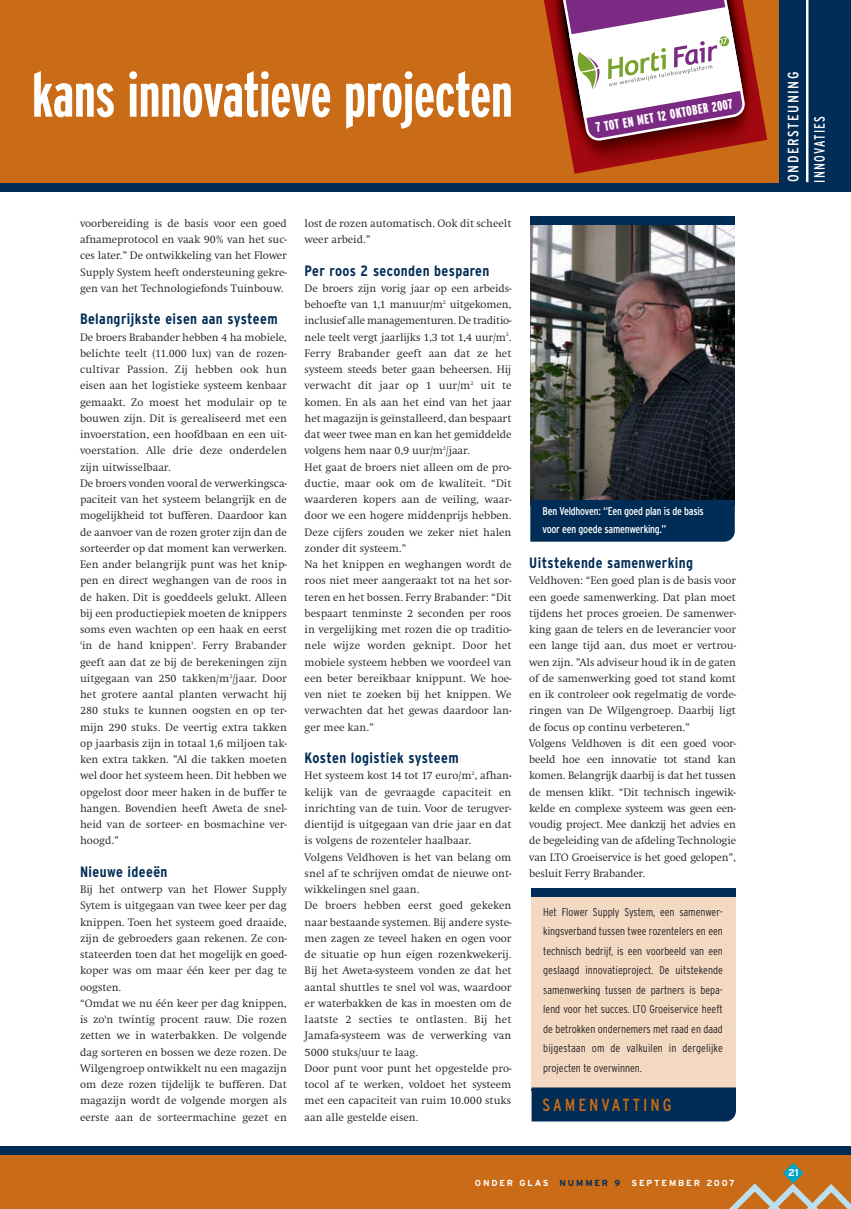
<style>
.page{position:relative;width:851px;height:1209px;background:#fff}
.page>*{position:absolute;margin:0;border:0;box-sizing:border-box;transform-origin:0 0}
.t1{font:700 extra-condensed 62.5px "Interstate";letter-spacing:-.005em;color:#fff}
.t2{font:condensed 17.5px "Interstate";letter-spacing:.17em;color:#ca6c17}
.t3{font:700 condensed 15px "Interstate";letter-spacing:.025em;color:#002c55}
.t4{font:condensed 15px/26.4px "Interstate";letter-spacing:.1em;color:#fff}
.t5{font:900 extra-condensed 13.75px "Interstate";color:#fff}
.t6{font:300 11.25px/16.2px "Swift";color:#231f20}
.t7{font:300 condensed 11.25px/19.5px "Interstate";letter-spacing:-.005em;color:#231f20;text-align:justify}
.t8{font:condensed 11.25px/17.5px "Interstate";letter-spacing:-.02em;color:#fff}
.t9{font:700 10px "Interstate";color:#fff}
.t10{font:700 8.75px "Interstate";letter-spacing:.205em;color:#fff}
.t11{font:700 8.75px "Interstate";letter-spacing:.205em;color:#002c55}
</style>
<div class="page">
<div style="left:0;top:0;width:850px;height:189px;background:#ca6c17"></div>
<div style="left:0;top:183px;width:850px;height:9px;background:#002c55"></div>
<div style="left:0;top:1155px;width:850px;height:54px;background:#ca6c17"></div>
<svg style="left:729px;top:1163px;width:121px;height:46px"></svg>
<div style="left:779px;top:0;width:71px;height:188px;background:#002c55"></div>
<div style="left:0;top:1146px;width:850px;height:9px;background:#002c55"></div>
<hr style="left:805px;top:0;width:3px;height:182px;background:#fff">
<div style="left:531px;top:893px;width:205px;height:198px;background:#f4d9c2"></div>
<div style="left:531px;top:888px;width:204px;height:8px;background:#002c55"></div>
<div style="left:531px;top:1087px;width:205px;height:35px;background:#002c55"></div>
<hr style="left:531px;top:1090px;width:204px;height:1px;background:#002c55">
<img style="left:530px;top:225px;width:204px;height:275px">
<div style="left:530px;top:216px;width:204px;height:9px;background:#002c55"></div>
<div style="left:530px;top:500px;width:204px;height:42px;background:#002c55"></div>
<svg style="left:544px;top:0;width:223px;height:174px"></svg>
<h1 class="t1" style="left:32px;top:72px;width:482px">kans innovatieve projecten</h1>
<p class="t5" style="left:595px;top:123px;width:141px;rotate:-10deg">7 TOT EN MET 12 OKTOBER 2007</p>
<p class="t6" style="left:80px;top:216px;width:208px;text-align:justify">voorbereiding is de basis voor een goed afnameprotocol en vaak 90% van het suc&shy;ces later.” De ontwikkeling van het Flower Supply System heeft ondersteuning gekre&shy;gen van het Technologiefonds Tuinbouw.</p>
<h3 class="t3" style="left:80px;top:312px;width:199px">Belangrijkste eisen aan systeem</h3>
<p class="t6" style="left:80px;top:330px;width:208px">De broers Brabander hebben 4 ha mobiele, belichte teelt (11.000 lux) van de rozen&shy;cultivar Passion. Zij hebben ook hun eisen aan het logistieke systeem kenbaar gemaakt. Zo moest het modulair op te bouwen zijn. Dit is gerealiseerd met een invoerstation, een hoofdbaan en een uit&shy;voerstation. Alle drie deze onderdelen zijn uitwisselbaar.<br>De broers vonden vooral de verwerkingsca&shy;paciteit van het systeem belangrijk en de mogelijkheid tot bufferen. Daardoor kan de aanvoer van de rozen groter zijn dan de sorteerder op dat moment kan verwerken.<br>Een ander belangrijk punt was het knip&shy;pen en direct weghangen van de roos in de haken. Dit is goeddeels gelukt. Alleen bij een productiepiek moeten de knippers soms even wachten op een haak en eerst 'in de hand knippen'. Ferry Brabander geeft aan dat ze bij de berekeningen zijn uitgegaan van 250 takken/m<sup>2</sup>/jaar. Door het grotere aantal planten verwacht hij 280 stuks te kunnen oogsten en op ter&shy;mijn 290 stuks. De veertig extra takken op jaarbasis zijn in totaal 1,6 miljoen tak&shy;ken extra takken. ”Al die takken moeten wel door het systeem heen. Dit hebben we opgelost door meer haken in de buffer te hangen. Bovendien heeft Aweta de snel&shy;heid van de sorteer- en bosmachine ver&shy;hoogd.”</p>
<h3 class="t3" style="left:80px;top:865px;width:89px">Nieuwe ideeën</h3>
<p class="t6" style="left:80px;top:882px;width:208px">Bij het ontwerp van het Flower Supply Sytem is uitgegaan van twee keer per dag knippen. Toen het systeem goed draaide, zijn de gebroeders gaan rekenen. Ze con&shy;stateerden toen dat het mogelijk en goed&shy;koper was om maar één keer per dag te oogsten.<br>“Omdat we nu één keer per dag knippen, is zo'n twintig procent rauw. Die rozen zetten we in waterbakken. De volgende dag sorteren en bossen we deze rozen. De Wilgengroep ontwikkelt nu een magazijn om deze rozen tijdelijk te bufferen. Dat magazijn wordt de volgende morgen als eerste aan de sorteermachine gezet en</p>
<p class="t6" style="left:304px;top:216px;width:208px">lost de rozen automatisch. Ook dit scheelt weer arbeid.”</p>
<h3 class="t3" style="left:304px;top:264px;width:186px">Per roos 2 seconden besparen</h3>
<p class="t6" style="left:304px;top:281px;width:208px">De broers zijn vorig jaar op een arbeids&shy;behoefte van 1,1 manuur/m<sup>2</sup> uitgekomen, inclusief alle managementuren. De traditio&shy;nele teelt vergt jaarlijks 1,3 tot 1,4 uur/m<sup>2</sup>.<br>Ferry Brabander geeft aan dat ze het systeem steeds beter gaan beheersen. Hij verwacht dit jaar op 1 uur/m<sup>2</sup> uit te komen. En als aan het eind van het jaar het magazijn is geïnstalleerd, dan bespaart dat weer twee man en kan het gemiddelde volgens hem naar 0,9 uur/m<sup>2</sup>/jaar.<br>Het gaat de broers niet alleen om de pro&shy;ductie, maar ook om de kwaliteit. “Dit waarderen kopers aan de veiling, waar&shy;door we een hogere middenprijs hebben.<br>Deze cijfers zouden we zeker niet halen zonder dit systeem.”<br>Na het knippen en weghangen wordt de roos niet meer aangeraakt tot na het sor&shy;teren en het bossen. Ferry Brabander: “Dit bespaart tenminste 2 seconden per roos in vergelijking met rozen die op traditio&shy;nele wijze worden geknipt. Door het mobiele systeem hebben we voordeel van een beter bereikbaar knippunt. We hoe&shy;ven niet te zoeken bij het knippen. We verwachten dat het gewas daardoor lan&shy;ger mee kan.”</p>
<h3 class="t3" style="left:304px;top:751px;width:155px">Kosten logistiek systeem</h3>
<p class="t6" style="left:304px;top:768px;width:208px">Het systeem kost 14 tot 17 euro/m<sup>2</sup>, afhan&shy;kelijk van de gevraagde capaciteit en inrichting van de tuin. Voor de terugver&shy;dientijd is uitgegaan van drie jaar en dat is volgens de rozenteler haalbaar.<br>Volgens Veldhoven is het van belang om snel af te schrijven omdat de nieuwe ont&shy;wikkelingen snel gaan.<br>De broers hebben eerst goed gekeken naar bestaande systemen. Bij andere syste&shy;men zagen ze teveel haken en ogen voor de situatie op hun eigen rozenkwekerij.<br>Bij het Aweta-systeem vonden ze dat het aantal shuttles te snel vol was, waardoor er waterbakken de kas in moesten om de laatste 2 secties te ontlasten. Bij het Jamafa-systeem was de verwerking van 5000 stuks/uur te laag.<br>Door punt voor punt het opgestelde pro&shy;tocol af te werken, voldoet het systeem met een capaciteit van ruim 10.000 stuks aan alle gestelde eisen.</p>
<p class="t8" style="left:542px;top:504px;width:163px">Ben Veldhoven: “Een goed plan is de basis voor een goede samenwerking.”</p>
<h3 class="t3" style="left:529px;top:556px;width:165px">Uitstekende samenwerking</h3>
<p class="t6" style="left:529px;top:573px;width:208px">Veldhoven: “Een goed plan is de basis voor een goede samenwerking. Dat plan moet tijdens het proces groeien. De samenwer&shy;king gaan de telers en de leverancier voor een lange tijd aan, dus moet er vertrou&shy;wen zijn. ”Als adviseur houd ik in de gaten of de samenwerking goed tot stand komt en ik controleer ook regelmatig de vorde&shy;ringen van De Wilgengroep. Daarbij ligt de focus op continu verbeteren.”<br>Volgens Veldhoven is dit een goed voor&shy;beeld hoe een innovatie tot stand kan komen. Belangrijk daarbij is dat het tussen de mensen klikt. “Dit technisch ingewik&shy;kelde en complexe systeem was geen een&shy;voudig project. Mee dankzij het advies en de begeleiding van de afdeling Technologie van LTO Groeiservice is het goed gelopen”, besluit Ferry Brabander.</p>
<p class="t7" style="left:543px;top:903px;width:181px">Het Flower Supply System, een samenwer&shy;kingsverband tussen twee rozentelers en een technisch bedrijf, is een voorbeeld van een geslaagd innovatieproject. De uitstekende samenwerking tussen de partners is bepa&shy;lend voor het succes. LTO Groeiservice heeft de betrokken ondernemers met raad en daad bijgestaan om de valkuilen in dergelijke projecten te overwinnen.</p>
<h2 class="t2" style="left:542px;top:1098px;width:130px">SAMENVATTING</h2>
<p class="t10" style="left:475px;top:1179px;width:75px">ONDER GLAS</p>
<p class="t11" style="left:559px;top:1179px;width:62px">NUMMER 9</p>
<p class="t10" style="left:631px;top:1179px;width:105px">SEPTEMBER 2007</p>
<h3 class="t4" style="left:781px;top:183px;width:113px;rotate:-90deg">ONDERSTEUNING<br>INNOVATIES</h3>
<p class="t9" style="left:788px;top:1169px;width:12px">21</p>
</div>
